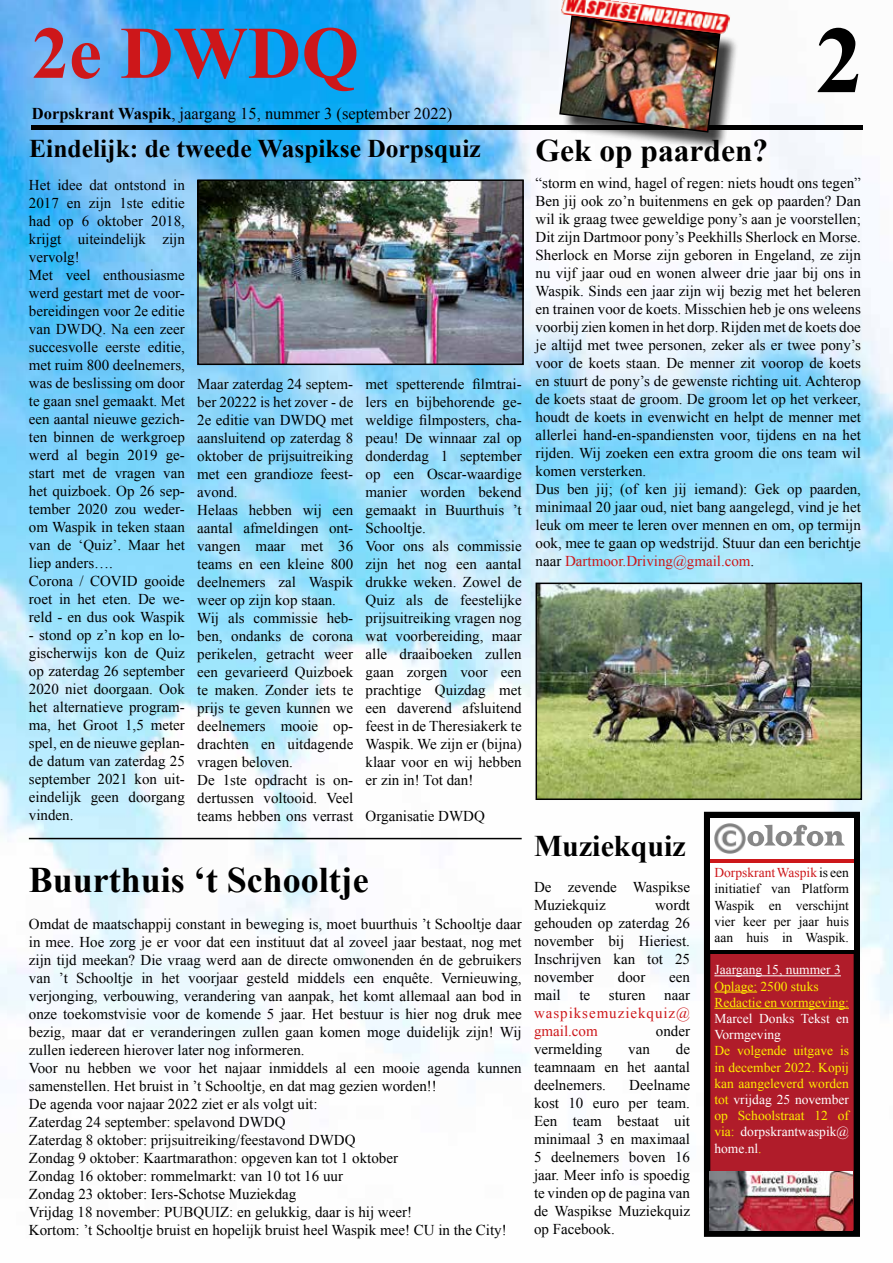
<style>
.page{position:relative;width:893px;height:1263px;background:#fff}
.page>*{position:absolute;margin:0;border:0;box-sizing:border-box;transform-origin:0 0}
.t1{font:700 95.25px "Times New Roman";color:#000}
.t2{font:700 74.1px "Times New Roman";color:#cd171a}
.t3{font:700 36px "Times New Roman";color:#000}
.t4{font:700 31.5px "Times New Roman";color:#000}
.t5{font:700 30px "Times New Roman";color:#000}
.t6{font:700 25.5px "Times New Roman";color:#000}
.t7{font:16.5px "Times New Roman";color:#000}
.t8{font:15px/18px "Times New Roman";color:#000}
.t9{font:15px/18px "Times New Roman";letter-spacing:.065em;color:#cd171a}
.t10{font:13.5px/16.2px "Times New Roman";color:#ffed00}
.t11{font:13.5px/16.2px "Times New Roman";color:#000;text-align:justify}
.t12{font:13.5px/16.2px "Times New Roman";color:#fff}
.s1{font-weight:700}
.s2{color:#cd171a}
.s3{color:#fff}
</style>
<div class="page">
<img style="left:0;top:0;width:893px;height:1237px">
<hr style="left:32px;top:125px;width:831px;height:4px;background:#000">
<div style="left:707px;top:815px;width:150px;height:419px;background:#b01c2a"></div>
<div style="left:704px;top:812px;width:156px;height:425px;border:6px solid #000"></div>
<img style="left:710px;top:1171px;width:143px;height:59px">
<div style="left:710px;top:818px;width:144px;height:132px;background:#fff"></div>
<hr style="left:710px;top:950px;width:144px;height:4px;background:#000">
<hr style="left:710px;top:859px;width:144px;height:4px;background:#cd171a">
<hr style="left:714px;top:975px;width:127px;height:1px;background:#fff">
<hr style="left:714px;top:992px;width:43px;height:1px;background:#ffed00">
<hr style="left:714px;top:1008px;width:135px;height:1px;background:#ffed00">
<img style="left:715px;top:823px;width:31px;height:31px">
<svg style="left:747px;top:825px;width:98px;height:21px"></svg>
<hr style="left:29px;top:838px;width:493px;height:1px;background:#000">
<img style="left:200px;top:182px;width:321px;height:180px">
<div style="left:197px;top:179px;width:327px;height:186px;border:2px solid #000"></div>
<img style="left:539px;top:586px;width:320px;height:211px">
<div style="left:536px;top:583px;width:326px;height:217px;border:2px solid #000"></div>
<div style="left:562px;top:18px;width:177px;height:133px;background:#000;opacity:.75"></div>
<img style="left:558px;top:14px;width:163px;height:119px">
<img style="left:561px;top:0;width:169px;height:35px">
<h2 class="t2" style="left:32px;top:2px;width:329px">2e DWDQ</h2>
<p class="t7" style="left:32px;top:102px;width:422px"><span class="s1">Dorpskrant Waspik</span>, jaargang 15, nummer 3 (september 2022)</p>
<h3 class="t6" style="left:29px;top:131px;width:453px">Eindelijk: de tweede Waspikse Dorpsquiz</h3>
<p class="t8" style="left:29px;top:176px;width:158px">Het idee dat ontstond in<br>2017 en zijn 1ste editie had op 6 oktober 2018, krijgt uiteindelijk zijn vervolg!<br>Met veel enthousiasme werd gestart met de voor&shy;bereidingen voor 2e editie van DWDQ. Na een zeer succesvolle eerste editie, met ruim 800 deelnemers, was de beslissing om door te gaan snel gemaakt. Met een aantal nieuwe gezich&shy;ten binnen de werkgroep werd al begin 2019 ge&shy;start met de vragen van het quizboek. Op 26 sep&shy;tember 2020 zou weder&shy;om Waspik in teken staan van de ‘Quiz’. Maar het liep anders….<br>Corona / COVID gooide roet in het eten. De we&shy;reld - en dus ook Waspik</p>
<p class="t8" style="left:29px;top:626px;width:158px;text-align:justify">- stond op z’n kop en lo&shy;gischerwijs kon de Quiz op zaterdag 26 september 2020 niet doorgaan. Ook het alternatieve program&shy;ma, het Groot 1,5 meter spel, en de nieuwe geplan&shy;de datum van zaterdag 25 september 2021 kon uit&shy;eindelijk geen doorgang vinden.</p>
<p class="t8" style="left:197px;top:375px;width:158px">Maar zaterdag 24 septem&shy;ber 20222 is het zover - de<br>2e editie van DWDQ met aansluitend op zaterdag 8 oktober de prijsuitreiking met een grandioze feest&shy;avond.<br>Helaas hebben wij een aantal afmeldingen ont&shy;vangen maar met 36 teams en een kleine 800 deelnemers zal Waspik weer op zijn kop staan.<br>Wij als commissie heb&shy;ben, ondanks de corona perikelen, getracht weer een gevarieerd Quizboek te maken. Zonder iets te prijs te geven kunnen we deelnemers mooie op&shy;drachten en uitdagende vragen beloven.<br>De 1ste opdracht is on&shy;dertussen voltooid. Veel teams hebben ons verrast</p>
<p class="t8" style="left:366px;top:375px;width:158px">met spetterende filmtrai&shy;lers en bijbehorende ge&shy;weldige filmposters, cha&shy;peau! De winnaar zal op donderdag 1 september op een Oscar-waardige manier worden bekend gemaakt in Buurthuis ’t<br>Schooltje.<br>Voor ons als commissie zijn het nog een aantal drukke weken. Zowel de<br>Quiz als de feestelijke prijsuitreiking vragen nog wat voorbereiding, maar alle draaiboeken zullen gaan zorgen voor een prachtige Quizdag met een daverend afsluitend feest in de Theresiakerk te<br>Waspik. We zijn er (bijna) klaar voor en wij hebben er zin in! Tot dan!</p>
<p class="t8" style="left:366px;top:807px;width:121px">Organisatie DWDQ</p>
<h3 class="t3" style="left:29px;top:855px;width:342px">Buurthuis ‘t Schooltje</h3>
<p class="t8" style="left:29px;top:915px;width:494px">Omdat de maatschappij constant in beweging is, moet buurthuis ’t Schooltje daar in mee. Hoe zorg je er voor dat een instituut dat al zoveel jaar bestaat, nog met zijn tijd meekan? Die vraag werd aan de directe omwonenden én de gebruikers van ’t Schooltje in het voorjaar gesteld middels een enquête. Vernieuwing, verjonging, verbouwing, verandering van aanpak, het komt allemaal aan bod in onze toekomstvisie voor de komende 5 jaar. Het bestuur is hier nog druk mee bezig, maar dat er veranderingen zullen gaan komen moge duidelijk zijn! Wij zullen iedereen hierover later nog informeren.<br>Voor nu hebben we voor het najaar inmiddels al een mooie agenda kunnen samenstellen. Het bruist in ’t Schooltje, en dat mag gezien worden!!<br>De agenda voor najaar 2022 ziet er als volgt uit:<br>Zaterdag 24 september: spelavond DWDQ<br>Zaterdag 8 oktober: prijsuitreiking/feestavond DWDQ<br>Zondag 9 oktober: Kaartmarathon: opgeven kan tot 1 oktober<br>Zondag 16 oktober: rommelmarkt: van 10 tot 16 uur<br>Zondag 23 oktober: Iers-Schotse Muziekdag<br>Vrijdag 18 november: PUBQUIZ: en gelukkig, daar is hij weer!<br>Kortom: ’t Schooltje bruist en hopelijk bruist heel Waspik mee! CU in the City!</p>
<h1 class="t1" style="left:815px;top:-6px;width:49px">2</h1>
<h3 class="t4" style="left:536px;top:129px;width:234px">Gek op paarden?</h3>
<p class="t8" style="left:536px;top:174px;width:327px">“storm en wind, hagel of regen: niets houdt ons tegen” Ben jij ook zo’n buitenmens en gek op paarden? Dan wil ik graag twee geweldige pony’s aan je voorstellen; Dit zijn Dartmoor pony’s Peekhills Sherlock en Morse.<br>Sherlock en Morse zijn geboren in Engeland, ze zijn nu vijf jaar oud en wonen alweer drie jaar bij ons in Waspik. Sinds een jaar zijn wij bezig met het beleren en trainen voor de koets. Misschien heb je ons weleens voorbij zien komen in het dorp. Rijden met de koets doe je altijd met twee personen, zeker als er twee pony’s voor de koets staan. De menner zit voorop de koets en stuurt de pony’s de gewenste richting uit. Achterop de koets staat de groom. De groom let op het verkeer, houdt de koets in evenwicht en helpt de menner met allerlei hand-en-spandiensten voor, tijdens en na het rijden. Wij zoeken een extra groom die ons team wil komen versterken.<br>Dus ben jij; (of ken jij iemand): Gek op paarden, minimaal 20 jaar oud, niet bang aangelegd, vind je het leuk om meer te leren over mennen en om, op termijn ook, mee te gaan op wedstrijd. Stuur dan een berichtje naar <span class="s2">Dartmoor.Driving@gmail.com</span>.</p>
<h3 class="t5" style="left:534px;top:825px;width:153px">Muziekquiz</h3>
<p class="t8" style="left:534px;top:877px;width:158px">De zevende Waspikse<br>Muziekquiz</p>
<p class="t8" style="left:534px;top:895px;width:158px;text-align:justify;text-indent:121px">wordt gehouden op zaterdag 26 november bij Hieriest.<br>Inschrijven kan tot 25 november</p>
<p class="t8" style="left:618px;top:967px;width:29px">door</p>
<p class="t8" style="left:534px;top:967px;width:158px;text-align:right">een<br>mail te sturen naar</p>
<p class="t9" style="left:534px;top:1003px;width:158px">waspiksemuziekquiz@ gmail.com</p>
<p class="t8" style="left:656px;top:1021px;width:36px">onder</p>
<p class="t8" style="left:534px;top:1039px;width:70px">vermelding</p>
<p class="t8" style="left:628px;top:1039px;width:23px">van</p>
<p class="t8" style="left:534px;top:1039px;width:158px;text-align:justify;text-indent:142px">de teamnaam en het aantal deelnemers.</p>
<p class="t8" style="left:534px;top:1075px;width:158px;text-align:justify;text-indent:95px">Deelname kost 10 euro per team.<br>Een team bestaat uit minimaal 3 en maximaal 5 deelnemers boven 16 jaar. Meer info is spoedig te vinden op de pagina van de Waspikse Muziekquiz op Facebook.</p>
<p class="t11" style="left:714px;top:864px;width:136px"><span class="s2">Dorpskrant Waspik</span> is een initiatief van Platform Waspik en verschijnt vier keer per jaar huis aan huis in Waspik.</p>
<p class="t12" style="left:714px;top:961px;width:128px">Jaargang 15, nummer 3</p>
<p class="t10" style="left:714px;top:978px;width:136px">Oplage: 2500 stuks<br>Redactie en vormgeving:</p>
<p class="t12" style="left:714px;top:1010px;width:136px">Marcel Donks Tekst en<br>Vormgeving</p>
<p class="t10" style="left:714px;top:1042px;width:136px;text-align:justify">De volgende uitgave is in december 2022. Kopij kan aangeleverd worden tot <span class="s3">vrijdag 25 november </span>op Schoolstraat 12 of via: <span class="s3">dorpskrantwaspik@ home.nl</span>.</p>
</div>
